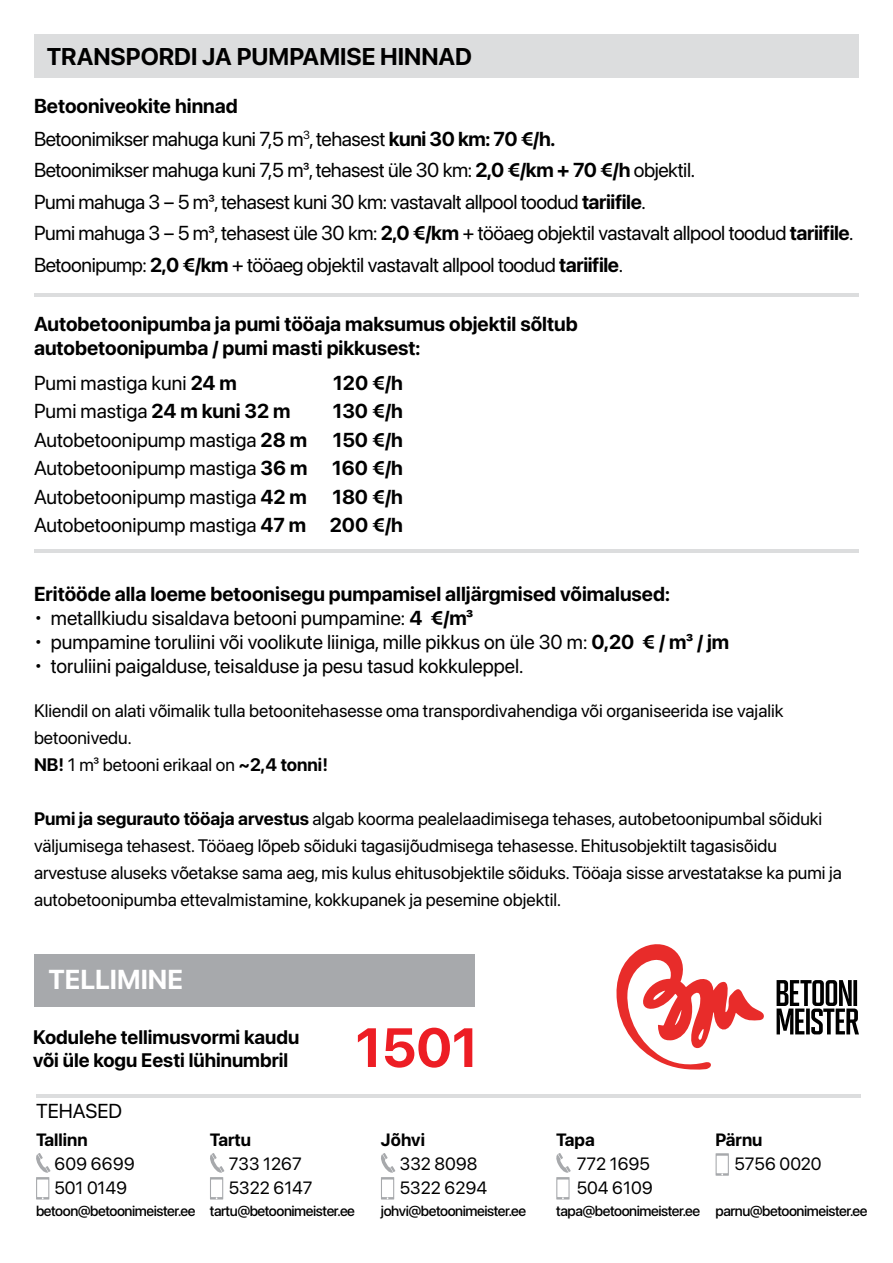
<style>
.page{position:relative;width:893px;height:1263px;background:#fff}
.page>*{position:absolute;margin:0;border:0;box-sizing:border-box;transform-origin:0 0}
.t1{font:700 54.9px "SF Pro Display";color:#ed1d24}
.t2{font:700 27.3px "SF Pro Display";color:#fff}
.t3{font:700 24.15px "SF Pro Display";color:#000}
.t4{font:20.1px/28.5px "SF Pro Display";letter-spacing:-.015em;color:#000}
.t5{font:700 20.1px/24px "SF Pro Display";color:#000}
.t6{font:700 19.5px/23.4px "SF Pro Display";color:#000}
.t7{font:18px/27px "SF Pro Display";color:#000}
.t8{font:17.7px "SF Pro Display";color:#000}
.t9{font:700 17.7px "SF Pro Display";color:#000}
.t10{font:500 14.55px "SF Pro Display";letter-spacing:-.03em;color:#000}
.s1{font-weight:700}
</style>
<div class="page">
<div style="left:34px;top:34px;width:825px;height:43px;background:#dcddde"></div>
<hr style="left:34px;top:549px;width:825px;height:4px;background:#dcddde">
<hr style="left:34px;top:294px;width:825px;height:3px;background:#dcddde">
<div style="left:34px;top:954px;width:440px;height:52px;background:#a7a9ac"></div>
<hr style="left:36px;top:1094px;width:825px;height:4px;background:#dcddde">
<svg style="left:716px;top:1153px;width:13px;height:23px"></svg>
<svg style="left:36px;top:1153px;width:15px;height:46px"></svg>
<svg style="left:210px;top:1153px;width:14px;height:46px"></svg>
<svg style="left:381px;top:1153px;width:14px;height:46px"></svg>
<svg style="left:556px;top:1153px;width:15px;height:46px"></svg>
<svg style="left:616px;top:944px;width:148px;height:125px"></svg>
<svg style="left:777px;top:980px;width:82px;height:54px"></svg>
<p class="t3" style="left:47px;top:43px;width:427px">TRANSPORDI JA PUMPAMISE HINNAD</p>
<p class="t4" style="left:34px;top:89px;width:523px;line-height:33.3px"><span class="s1">Betooniveokite hinnad<br></span>Betoonimikser mahuga kuni 7,5 m<sup>3</sup>, tehasest <span class="s1">kuni 30 km: 70 €/h.</span></p>
<p class="t4" style="left:34px;top:155px;width:821px;line-height:31.5px">Betoonimikser mahuga kuni 7,5 m3, tehasest üle 30 km: <span class="s1">2,0 €/km + 70 €/h</span> objektil.<br>Pumi mahuga 3 – 5 m3, tehasest kuni 30 km: vastavalt allpool toodud <span class="s1">tariifile</span>.<br>Pumi mahuga 3 – 5 m3, tehasest üle 30 km: <span class="s1">2,0 €/km</span> + tööaeg objektil vastavalt allpool toodud <span class="s1">tariifile</span>.<br>Betoonipump: <span class="s1">2,0 €/km</span> + tööaeg objektil vastavalt allpool toodud <span class="s1">tariifile</span>.</p>
<p class="t5" style="left:34px;top:312px;width:545px">Autobetoonipumba ja pumi tööaja maksumus objektil sõltub autobetoonipumba / pumi masti pikkusest:</p>
<p class="t4" style="left:34px;top:369px;width:204px">Pumi mastiga kuni <span class="s1">24 m</span></p>
<p class="t5" style="left:333px;top:371px;width:71px">120 €/h</p>
<p class="t4" style="left:34px;top:397px;width:258px">Pumi mastiga <span class="s1">24 m kuni 32 m</span></p>
<p class="t5" style="left:333px;top:399px;width:72px">130 €/h</p>
<p class="t4" style="left:34px;top:426px;width:274px">Autobetoonipump mastiga <span class="s1">28 m</span></p>
<p class="t4" style="left:34px;top:426px;width:370px;text-align:justify;text-indent:299px"><span class="s1">150 €/h </span>Autobetoonipump mastiga <span class="s1">36 m 160 €/h </span>Autobetoonipump mastiga <span class="s1">42 m</span></p>
<p class="t4" style="left:34px;top:483px;width:371px;text-align:right"><span class="s1">180 €/h<br></span>Autobetoonipump mastiga <span class="s1">47 m 200 €/h</span></p>
<p class="t5" style="left:34px;top:582px;width:637px">Eritööde alla loeme betoonisegu pumpamisel alljärgmised võimalused:</p>
<p class="t4" style="left:34px;top:604px;width:441px">• metallkiudu sisaldava betooni pumpamine: <span class="s1">4 €/m³</span></p>
<p class="t4" style="left:34px;top:628px;width:697px">• pumpamine toruliini või voolikute liiniga, mille pikkus on üle 30 m: <span class="s1">0,20 € / m³ / jm</span></p>
<p class="t4" style="left:34px;top:652px;width:491px">• toruliini paigalduse, teisalduse ja pesu tasud kokkuleppel.</p>
<p class="t7" style="left:34px;top:697px;width:751px">Kliendil on alati võimalik tulla betoonitehasesse oma transpordivahendiga või organiseerida ise vajalik betoonivedu.<br><span class="s1">NB!</span> 1 m³ betooni erikaal on <span class="s1">~2,4 tonni!</span></p>
<p class="t7" style="left:34px;top:805px;width:809px"><span class="s1">Pumi ja segurauto tööaja arvestus</span> algab koorma pealelaadimisega tehases, autobetoonipumbal sõiduki väljumisega tehasest. Tööaeg lõpeb sõiduki tagasijõudmisega tehasesse. Ehitusobjektilt tagasisõidu arvestuse aluseks võetakse sama aeg, mis kulus ehitusobjektile sõiduks. Tööaja sisse arvestatakse ka pumi ja autobetoonipumba ettevalmistamine, kokkupanek ja pesemine objektil.</p>
<h2 class="t2" style="left:48px;top:964px;width:136px">TELLIMINE</h2>
<p class="t6" style="left:33px;top:1025px;width:268px">Kodulehe tellimusvormi kaudu või üle kogu Eesti lühinumbril</p>
<h1 class="t1" style="left:355px;top:1016px;width:124px">1501</h1>
<p class="t4" style="left:36px;top:1097px;width:88px">TEHASED</p>
<p class="t9" style="left:36px;top:1129px;width:53px">Tallinn</p>
<p class="t9" style="left:210px;top:1129px;width:43px">Tartu</p>
<p class="t9" style="left:381px;top:1129px;width:46px">Jõhvi</p>
<p class="t9" style="left:556px;top:1129px;width:40px">Tapa</p>
<p class="t9" style="left:716px;top:1129px;width:48px">Pärnu</p>
<p class="t8" style="left:55px;top:1153px;width:82px">609 6699</p>
<p class="t8" style="left:229px;top:1153px;width:74px">733 1267</p>
<p class="t8" style="left:400px;top:1153px;width:79px">332 8098</p>
<p class="t8" style="left:577px;top:1153px;width:75px">772 1695</p>
<p class="t8" style="left:735px;top:1153px;width:89px">5756 0020</p>
<p class="t8" style="left:55px;top:1177px;width:74px">501 0149</p>
<p class="t8" style="left:229px;top:1177px;width:85px">5322 6147</p>
<p class="t8" style="left:400px;top:1177px;width:89px">5322 6294</p>
<p class="t8" style="left:577px;top:1177px;width:77px">504 6109</p>
<p class="t10" style="left:36px;top:1202px;width:320px">betoon@betoonimeister.ee tartu@betoonimeister.ee</p>
<p class="t10" style="left:381px;top:1202px;width:147px">johvi@betoonimeister.ee</p>
<p class="t10" style="left:556px;top:1202px;width:313px">tapa@betoonimeister.ee parnu@betoonimeister.ee</p>
</div>
